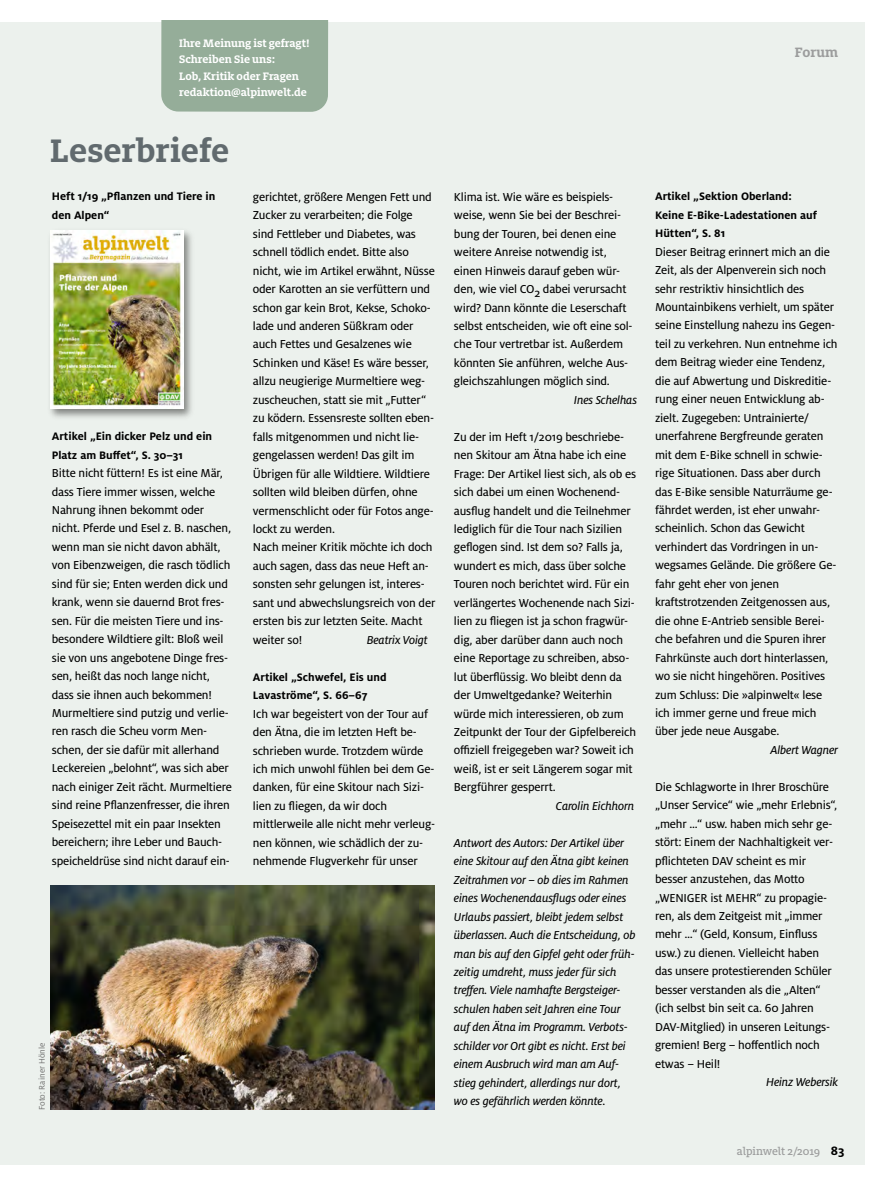
<style>
.page{position:relative;width:893px;height:1191px;background:#fff}
.page>*{position:absolute;margin:0;border:0;box-sizing:border-box;transform-origin:0 0}
.t1{font:700 36px "Milo Slab OT";color:#616a6e}
.t2{font:700 15px "Milo Slab OT";color:#9c9d9d}
.t3{font:12.75px/18.5px "Milo OT Text";letter-spacing:-.015em;color:#000}
.t4{font:12.75px/18.5px "Milo OT Text Ita";letter-spacing:-.015em;color:#000}
.t5{font:700 12px/18.5px "Milo OT";color:#000}
.t6{font:700 12px/16.5px "Milo Slab OT";color:#fff}
.t7{font:500 12px "Milo Slab OT";color:#9c9d9d}
.t8{font:9px "Milo OT";color:#6f6f6e}
.s1{font-family:"Milo OT";font-weight:700;font-size:13.5px;color:#000}
</style>
<div class="page">
<div style="left:0;top:22px;width:864px;height:1142px;background:#ecf1ed"></div>
<div style="left:161px;top:4px;width:167px;height:108px;background:#95ad99;border-radius:17px"></div>
<div style="left:91px;top:0;width:388px;height:19px;background:#fff"></div>
<img style="left:50px;top:230px;width:142px;height:188px">
<img style="left:50px;top:231px;width:133px;height:178px">
<img style="left:50px;top:885px;width:384px;height:225px">
<p class="t6" style="left:179px;top:36px;width:132px">Ihre Meinung ist gefragt!<br>Schreiben Sie uns:<br>Lob, Kritik oder Fragen redaktion@alpinwelt.de</p>
<p class="t2" style="left:795px;top:47px;width:45px">Forum</p>
<h1 class="t1" style="left:50px;top:138px;width:180px">Leserbriefe</h1>
<p class="t5" style="left:52px;top:188px;width:165px">Heft 1/19 „Pflanzen und Tiere in den Alpen“</p>
<p class="t5" style="left:52px;top:428px;width:162px">Artikel „Ein dicker Pelz und ein<br>Platz am Buffet“, S. 30–31</p>
<p class="t3" style="left:52px;top:464px;width:182px">Bitte nicht füttern! Es ist eine Mär, dass Tiere immer wissen, welche Nahrung ihnen bekommt oder nicht. Pferde und Esel z. B. naschen, wenn man sie nicht davon abhält, von Eibenzweigen, die rasch tödlich sind für sie; Enten werden dick und krank, wenn sie dauernd Brot fres&shy;sen. Für die meisten Tiere und ins&shy;besondere Wildtiere gilt: Bloß weil sie von uns angebotene Dinge fres&shy;sen, heißt das noch lange nicht, dass sie ihnen auch bekommen!<br>Murmeltiere sind putzig und verlie&shy;ren rasch die Scheu vorm Men&shy;schen, der sie dafür mit allerhand Leckereien „belohnt“, was sich aber nach einiger Zeit rächt. Murmeltiere sind reine Pflanzenfresser, die ihren Speisezettel mit ein paar Insekten bereichern; ihre Leber und Bauch&shy;speicheldrüse sind nicht darauf ein-</p>
<p class="t8" style="left:39px;top:1110px;width:69px;rotate:-90deg">Foto: Rainer Hönle</p>
<p class="t3" style="left:253px;top:188px;width:184px">gerichtet, größere Mengen Fett und<br>Zucker zu verarbeiten; die Folge sind Fettleber und Diabetes, was schnell tödlich endet. Bitte also nicht, wie im Artikel erwähnt, Nüsse oder Karotten an sie verfüttern und schon gar kein Brot, Kekse, Schoko&shy;lade und anderen Süßkram oder auch Fettes und Gesalzenes wie<br>Schinken und Käse! Es wäre besser, allzu neugierige Murmeltiere weg&shy;zuscheuchen, statt sie mit „Futter“ zu ködern. Essensreste sollten eben&shy;falls mitgenommen und nicht lie&shy;gengelassen werden! Das gilt im<br>Übrigen für alle Wildtiere. Wildtiere sollten wild bleiben dürfen, ohne vermenschlicht oder für Fotos ange&shy;lockt zu werden.<br>Nach meiner Kritik möchte ich doch auch sagen, dass das neue Heft an&shy;sonsten sehr gelungen ist, interes&shy;sant und abwechslungsreich von der ersten bis zur letzten Seite. Macht weiter so!</p>
<p class="t4" style="left:367px;top:631px;width:63px">Beatrix Voigt</p>
<p class="t5" style="left:253px;top:668px;width:135px">Artikel „Schwefel, Eis und<br>Lavaströme“, S. 66–67</p>
<p class="t3" style="left:253px;top:705px;width:184px">Ich war begeistert von der Tour auf den Ätna, die im letzten Heft be&shy;schrieben wurde. Trotzdem würde ich mich unwohl fühlen bei dem Ge&shy;danken, für eine Skitour nach Sizi&shy;lien zu fliegen, da wir doch mittlerweile alle nicht mehr verleug&shy;nen können, wie schädlich der zu&shy;nehmende Flugverkehr für unser</p>
<p class="t3" style="left:454px;top:188px;width:180px">Klima ist. Wie wäre es beispiels&shy;weise, wenn Sie bei der Beschrei&shy;bung der Touren, bei denen eine weitere Anreise notwendig ist, einen Hinweis darauf geben wür&shy;den, wie viel CO2 dabei verursacht wird? Dann könnte die Leserschaft selbst entscheiden, wie oft eine sol&shy;che Tour vertretbar ist. Außerdem könnten Sie anführen, welche Aus&shy;gleichszahlungen möglich sind.</p>
<p class="t4" style="left:574px;top:391px;width:65px">Ines Schelhas</p>
<p class="t3" style="left:454px;top:428px;width:184px">Zu der im Heft 1/2019 beschriebe&shy;nen Skitour am Ätna habe ich eine Frage: Der Artikel liest sich, als ob es sich dabei um einen Wochenend&shy;ausflug handelt und die Teilnehmer lediglich für die Tour nach Sizilien geflogen sind. Ist dem so? Falls ja, wundert es mich, dass über solche Touren noch berichtet wird. Für ein verlängertes Wochenende nach Sizi&shy;lien zu fliegen ist ja schon fragwür&shy;dig, aber darüber dann auch noch eine Reportage zu schreiben, abso&shy;lut überflüssig. Wo bleibt denn da der Umweltgedanke? Weiterhin würde mich interessieren, ob zum Zeitpunkt der Tour der Gipfelbereich offiziell freigegeben war? Soweit ich weiß, ist er seit Längerem sogar mit Bergführer gesperrt.</p>
<p class="t4" style="left:556px;top:797px;width:80px">Carolin Eichhorn</p>
<p class="t4" style="left:454px;top:834px;width:183px">Antwort des Autors: Der Artikel über eine Skitour auf den Ätna gibt keinen Zeitrahmen vor – ob dies im Rahmen eines Wochenendausflugs oder eines Urlaubs passiert, bleibt jedem selbst überlassen. Auch die Entscheidung, ob man bis auf den Gipfel geht oder früh&shy;zeitig umdreht, muss jeder für sich treffen. Viele namhafte Bergsteiger&shy;schulen haben seit Jahren eine Tour auf den Ätna im Programm. Verbots&shy;schilder vor Ort gibt es nicht. Erst bei einem Ausbruch wird man am Auf&shy;stieg gehindert, allerdings nur dort, wo es gefährlich werden könnte.</p>
<p class="t5" style="left:655px;top:188px;width:163px">Artikel „Sektion Oberland:<br>Keine E-Bike-Ladestationen auf<br>Hütten“, S. 81</p>
<p class="t3" style="left:655px;top:243px;width:184px">Dieser Beitrag erinnert mich an die Zeit, als der Alpenverein sich noch sehr restriktiv hinsichtlich des Mountainbikens verhielt, um später seine Einstellung nahezu ins Gegen&shy;teil zu verkehren. Nun entnehme ich dem Beitrag wieder eine Tendenz, die auf Abwertung und Diskreditie&shy;rung einer neuen Entwicklung ab&shy;zielt. Zugegeben: Untrainierte/ unerfahrene Bergfreunde geraten mit dem E-Bike schnell in schwie&shy;rige Situationen. Dass aber durch das E-Bike sensible Naturräume ge&shy;fährdet werden, ist eher unwahr&shy;scheinlich. Schon das Gewicht verhindert das Vordringen in un&shy;wegsames Gelände. Die größere Ge&shy;fahr geht eher von jenen kraftstrotzenden Zeitgenossen aus, die ohne E-Antrieb sensible Berei&shy;che befahren und die Spuren ihrer Fahrkünste auch dort hinterlassen, wo sie nicht hingehören. Positives zum Schluss: Die »alpinwelt« lese ich immer gerne und freue mich über jede neue Ausgabe.</p>
<p class="t4" style="left:770px;top:741px;width:69px">Albert Wagner</p>
<p class="t3" style="left:655px;top:778px;width:184px">Die Schlagworte in Ihrer Broschüre „Unser Service“ wie „mehr Erlebnis“, „mehr ...“ usw. haben mich sehr ge&shy;stört: Einem der Nachhaltigkeit ver&shy;pflichteten DAV scheint es mir besser anzustehen, das Motto „WENIGER ist MEHR“ zu propagie&shy;ren, als dem Zeitgeist mit „immer mehr …“ (Geld, Konsum, Einfluss usw.) zu dienen. Vielleicht haben das unsere protestierenden Schüler besser verstanden als die „Alten“ (ich selbst bin seit ca. 60 Jahren<br>DAV-Mitglied) in unseren Leitungs&shy;gremien! Berg – hoffentlich noch etwas – Heil!</p>
<p class="t4" style="left:766px;top:1073px;width:74px">Heinz Webersik</p>
<p class="t7" style="left:737px;top:1146px;width:109px">alpinwelt 2/2019 <span class="s1">83</span></p>
</div>
